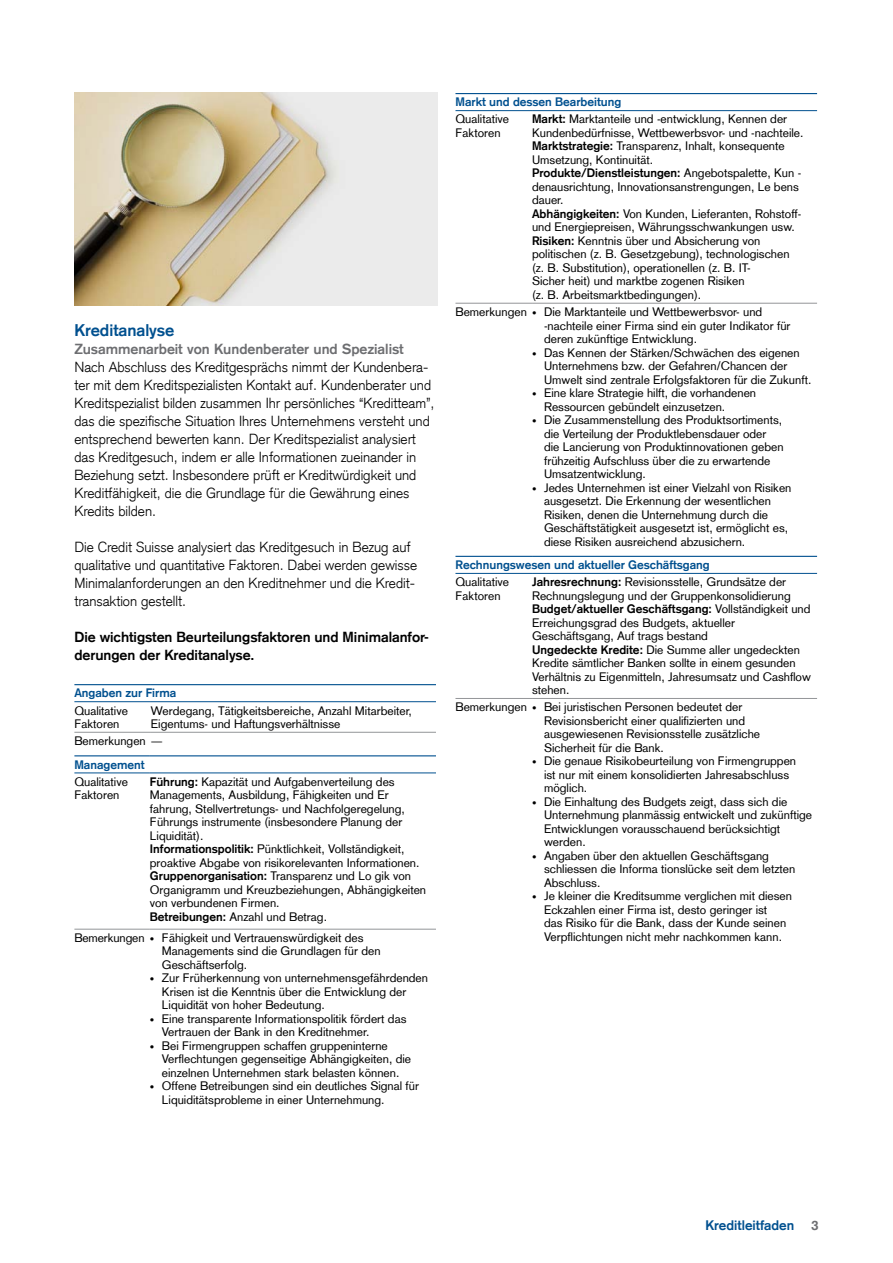
<style>
.page{position:relative;width:893px;height:1263px;background:#fff}
.page>*{position:absolute;margin:0;border:0;box-sizing:border-box;transform-origin:0 0}
.t1{font:700 16.5px "Credit Suisse Type";color:#00508f}
.t2{font:300 14.25px/18px "Credit Suisse Type";color:#000}
.t3{font:700 14.25px/18px "Credit Suisse Type";color:#000}
.t4{font:700 14.25px "Credit Suisse Type";color:#6d6e71}
.t5{font:700 13.5px "Credit Suisse Type";color:#00508f}
.t6{font:12px/13.5px "Credit Suisse Type";color:#000}
.t7{font:700 12px "Credit Suisse Type";color:#00508f}
.s1{font-weight:700}
.s2{font-weight:300;font-size:9px}
.s3{color:#6d6e71}
</style>
<div class="page">
<hr style="left:74px;top:732px;width:77px;height:1px;background:#939598">
<hr style="left:151px;top:732px;width:285px;height:1px;background:#939598">
<hr style="left:74px;top:684px;width:77px;height:1px;background:#00508f">
<hr style="left:151px;top:684px;width:285px;height:1px;background:#00508f">
<hr style="left:74px;top:701px;width:77px;height:1px;background:#00508f">
<hr style="left:151px;top:701px;width:285px;height:1px;background:#00508f">
<hr style="left:74px;top:772px;width:76px;height:1px;background:#00508f">
<hr style="left:150px;top:772px;width:286px;height:1px;background:#00508f">
<hr style="left:74px;top:929px;width:76px;height:1px;background:#939598">
<hr style="left:150px;top:929px;width:286px;height:1px;background:#939598">
<hr style="left:74px;top:755px;width:76px;height:1px;background:#00508f">
<hr style="left:150px;top:755px;width:286px;height:1px;background:#00508f">
<hr style="left:455px;top:110px;width:77px;height:1px;background:#00508f">
<hr style="left:532px;top:110px;width:285px;height:1px;background:#00508f">
<hr style="left:455px;top:303px;width:77px;height:1px;background:#939598">
<hr style="left:532px;top:303px;width:285px;height:1px;background:#939598">
<hr style="left:455px;top:93px;width:77px;height:1px;background:#00508f">
<hr style="left:532px;top:93px;width:285px;height:1px;background:#00508f">
<hr style="left:455px;top:573px;width:77px;height:1px;background:#00508f">
<hr style="left:532px;top:573px;width:285px;height:1px;background:#00508f">
<hr style="left:455px;top:698px;width:77px;height:1px;background:#939598">
<hr style="left:532px;top:698px;width:285px;height:1px;background:#939598">
<hr style="left:455px;top:556px;width:77px;height:1px;background:#00508f">
<hr style="left:532px;top:556px;width:285px;height:1px;background:#00508f">
<img style="left:74px;top:93px;width:363px;height:212px">
<h1 class="t1" style="left:74px;top:320px;width:101px">Kreditanalyse</h1>
<p class="t4" style="left:74px;top:341px;width:331px">Zusammenarbeit von Kundenberater und Spezialist</p>
<p class="t2" style="left:74px;top:358px;width:362px">Nach Abschluss des Kreditgesprächs nimmt der Kundenbera&shy;ter mit dem Kreditspezialisten Kontakt auf. Kundenberater und Kreditspezialist bilden zusammen Ihr persönliches “Kreditteam”, das die spezifische Situation Ihres Unternehmens versteht und entsprechend bewerten kann. Der Kreditspezialist analysiert das Kreditgesuch, indem er alle Informationen zueinander in Beziehung setzt. Insbesondere prüft er Kreditwürdigkeit und Kreditfähigkeit, die die Grundlage für die Gewährung eines Kredits bilden.</p>
<p class="t2" style="left:74px;top:538px;width:344px">Die Credit Suisse analysiert das Kreditgesuch in Bezug auf qualitative und quantitative Faktoren. Dabei werden gewisse Minimalanforderungen an den Kreditnehmer und die Kredit&shy;transaktion gestellt.</p>
<p class="t3" style="left:74px;top:628px;width:356px">Die wichtigsten Beurteilungsfaktoren und Minimalanfor&shy;derungen der Kreditanalyse.</p>
<p class="t7" style="left:74px;top:686px;width:103px">Angaben zur Firma</p>
<p class="t6" style="left:74px;top:704px;width:55px">Qualitative<br>Faktoren</p>
<p class="t6" style="left:151px;top:704px;width:262px">Werdegang, Tätigkeitsbereiche, Anzahl Mitarbeiter,<br>Eigentums- und Haftungsverhältnisse</p>
<p class="t6" style="left:74px;top:734px;width:90px">Bemerkungen ―</p>
<p class="t7" style="left:74px;top:757px;width:72px">Management</p>
<p class="t6" style="left:74px;top:775px;width:55px">Qualitative<br>Faktoren</p>
<p class="t6" style="left:150px;top:775px;width:278px"><span class="s1">Führung:</span> Kapazität und Aufgabenverteilung des Managements, Ausbildung, Fähigkeiten und Er fahrung, Stellvertretungs- und Nachfolgeregelung, Führungs instrumente (insbesondere Planung der Liquidität).<br><span class="s1">Informationspolitik:</span> Pünktlichkeit, Vollständigkeit, proaktive Abgabe von risikorelevanten Informationen.<br><span class="s1">Gruppenorganisation:</span> Transparenz und Lo gik von Organigramm und Kreuzbeziehungen, Abhängigkeiten von verbundenen Firmen.<br><span class="s1">Betreibungen:</span> Anzahl und Betrag.</p>
<p class="t6" style="left:162px;top:931px;width:220px;text-indent:-87px">Bemerkungen <span class="s2">•</span> Fähigkeit und Vertrauenswürdigkeit des<br>Managements sind die Grundlagen für den<br>Geschäftserfolg.</p>
<p class="t6" style="left:162px;top:971px;width:268px;text-indent:-12px"><span class="s2">•</span> Zur Früherkennung von unternehmensgefährdenden<br>Krisen ist die Kenntnis über die Entwicklung der<br>Liquidität von hoher Bedeutung.</p>
<p class="t6" style="left:162px;top:1012px;width:246px;text-indent:-12px"><span class="s2">•</span> Eine transparente Informationspolitik fördert das<br>Vertrauen der Bank in den Kreditnehmer.</p>
<p class="t6" style="left:162px;top:1039px;width:251px;text-indent:-12px"><span class="s2">•</span> Bei Firmengruppen schaffen gruppeninterne<br>Verflechtungen gegenseitige Abhängigkeiten, die einzelnen Unternehmen stark belasten können.</p>
<p class="t6" style="left:162px;top:1079px;width:259px;text-indent:-12px"><span class="s2">•</span> Offene Betreibungen sind ein deutliches Signal für<br>Liquiditätsprobleme in einer Unternehmung.</p>
<p class="t7" style="left:455px;top:95px;width:167px">Markt und dessen Bearbeitung</p>
<p class="t6" style="left:455px;top:113px;width:55px">Qualitative<br>Faktoren</p>
<p class="t6" style="left:532px;top:113px;width:273px"><span class="s1">Markt:</span> Marktanteile und -entwicklung, Kennen der Kundenbedürfnisse, Wettbewerbsvor- und -nachteile.<br><span class="s1">Marktstrategie:</span> Transparenz, Inhalt, konsequente Umsetzung, Kontinuität.<br><span class="s1">Produkte/Dienstleistungen:</span> Angebotspalette, Kun - denausrichtung, Innovationsanstrengungen, Le bens dauer.<br><span class="s1">Abhängigkeiten:</span> Von Kunden, Lieferanten, Rohstoff&shy;und Energiepreisen, Währungsschwankungen usw.<br><span class="s1">Risiken:</span> Kenntnis über und Absicherung von politischen (z. B. Gesetzgebung), technologischen (z. B. Substitution), operationellen (z. B. IT-<br>Sicher heit) und marktbe zogenen Risiken<br>(z. B. Arbeitsmarktbedingungen).</p>
<p class="t6" style="left:544px;top:305px;width:248px;text-indent:-89px">Bemerkungen <span class="s2">•</span> Die Marktanteile und Wettbewerbsvor- und -nachteile einer Firma sind ein guter Indikator für deren zukünftige Entwicklung.</p>
<p class="t6" style="left:544px;top:346px;width:269px;text-indent:-12px"><span class="s2">•</span> Das Kennen der Stärken/Schwächen des eigenen<br>Unternehmens bzw. der Gefahren/Chancen der<br>Umwelt sind zentrale Erfolgsfaktoren für die Zukunft.</p>
<p class="t6" style="left:544px;top:386px;width:214px;text-indent:-12px"><span class="s2">•</span> Eine klare Strategie hilft, die vorhandenen<br>Ressourcen gebündelt einzusetzen.</p>
<p class="t6" style="left:544px;top:413px;width:241px;text-indent:-12px"><span class="s2">•</span> Die Zusammenstellung des Produktsortiments, die Verteilung der Produktlebensdauer oder die Lancierung von Produktinnovationen geben frühzeitig Aufschluss über die zu erwartende Umsatzentwicklung.</p>
<p class="t6" style="left:544px;top:481px;width:249px;text-indent:-12px"><span class="s2">•</span> Jedes Unternehmen ist einer Vielzahl von Risiken ausgesetzt. Die Erkennung der wesentlichen Risiken, denen die Unternehmung durch die Geschäftstätigkeit ausgesetzt ist, ermöglicht es, diese Risiken ausreichend abzusichern.</p>
<p class="t7" style="left:455px;top:558px;width:256px">Rechnungswesen und aktueller Geschäftsgang</p>
<p class="t6" style="left:455px;top:575px;width:55px">Qualitative<br>Faktoren</p>
<p class="t6" style="left:532px;top:575px;width:280px"><span class="s1">Jahresrechnung:</span> Revisionsstelle, Grundsätze der Rechnungslegung und der Gruppenkonsolidierung <span class="s1">Budget/aktueller Geschäftsgang:</span> Vollständigkeit und Erreichungsgrad des Budgets, aktueller Geschäftsgang, Auf trags bestand<br><span class="s1">Ungedeckte Kredite:</span> Die Summe aller ungedeckten Kredite sämtlicher Banken sollte in einem gesunden Verhältnis zu Eigenmitteln, Jahresumsatz und Cashflow stehen.</p>
<p class="t6" style="left:544px;top:700px;width:218px;text-indent:-89px">Bemerkungen <span class="s2">•</span> Bei juristischen Personen bedeutet der Revisionsbericht einer qualifizierten und ausgewiesenen Revisionsstelle zusätzliche Sicherheit für die Bank.</p>
<p class="t6" style="left:544px;top:754px;width:254px;text-indent:-12px"><span class="s2">•</span> Die genaue Risikobeurteilung von Firmengruppen ist nur mit einem konsolidierten Jahresabschluss möglich.</p>
<p class="t6" style="left:544px;top:795px;width:270px;text-indent:-12px"><span class="s2">•</span> Die Einhaltung des Budgets zeigt, dass sich die Unternehmung planmässig entwickelt und zukünftige Entwicklungen vorausschauend berücksichtigt werden.</p>
<p class="t6" style="left:544px;top:849px;width:253px;text-indent:-12px"><span class="s2">•</span> Angaben über den aktuellen Geschäftsgang schliessen die Informa tionslücke seit dem letzten<br>Abschluss.</p>
<p class="t6" style="left:544px;top:889px;width:249px;text-indent:-12px"><span class="s2">•</span> Je kleiner die Kreditsumme verglichen mit diesen Eckzahlen einer Firma ist, desto geringer ist<br>das Risiko für die Bank, dass der Kunde seinen Verpflichtungen nicht mehr nachkommen kann.</p>
<p class="t5" style="left:705px;top:1217px;width:115px">Kreditleitfaden <span class="s3">3</span></p>
</div>
